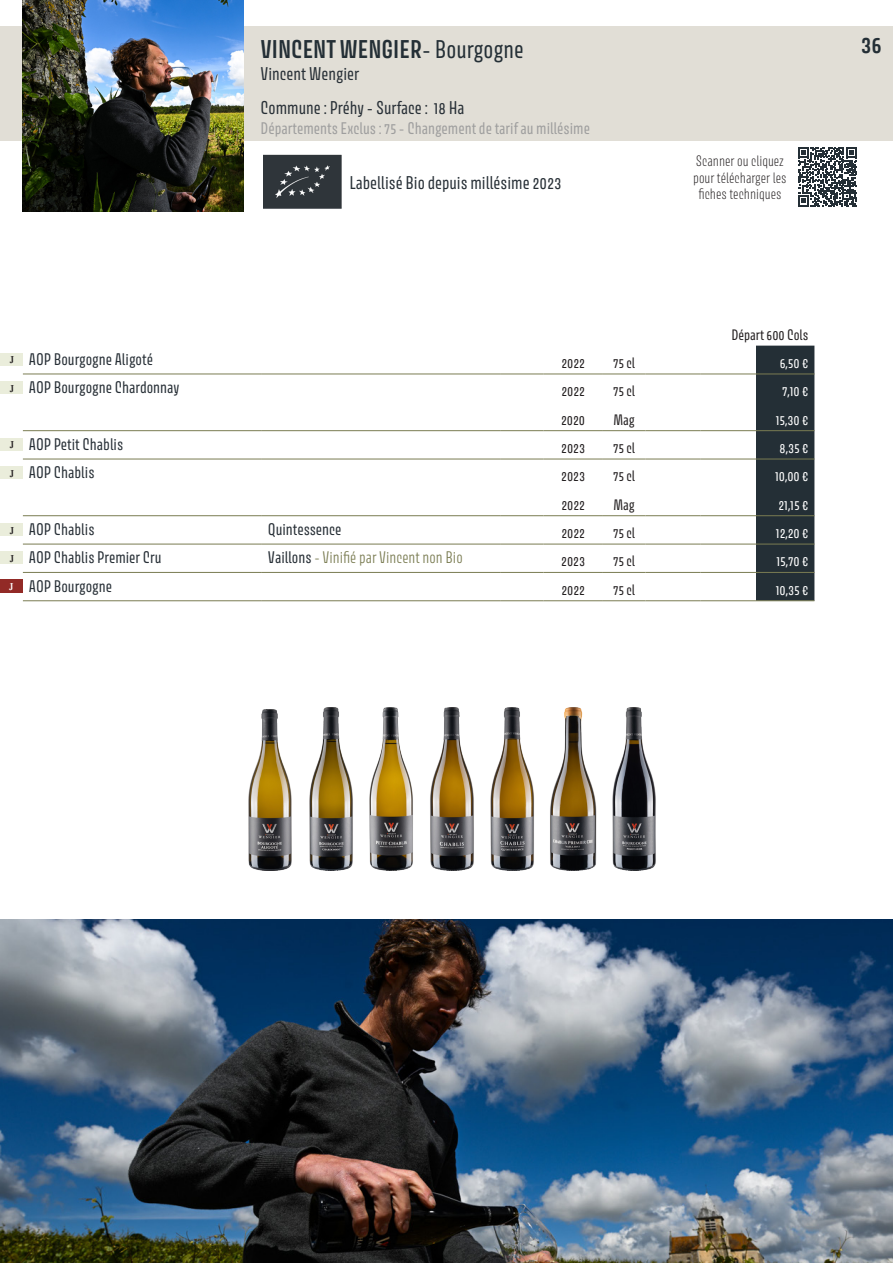
<style>
.page{position:relative;width:893px;height:1263px;background:#fff}
.page>*{position:absolute;margin:0;border:0;box-sizing:border-box;transform-origin:0 0}
.t1{font:600 22.95px "Avory I Latn";color:#242f36}
.t2{font:16.5px "Avory I Latn";color:#272f36}
.t3{font:15px "Avory I Latn";color:#272f36}
.t4{font:15px "Avory I Latn";color:#9e9e9e}
.t5{font:300 15px "Avory I Latn";color:#7a7c52}
.t6{font:13.5px "Avory I Latn";color:#231f20}
.t7{font:13.5px "Avory I Latn";color:#fff}
.t8{font:13.5px/16.2px "Avory I Latn El";color:#231f20;text-align:center}
.t9{font:9px "Westsac";color:#231f20}
.t10{font:9px "Westsac";color:#fff}
.s1{font-weight:400}
.s2{font-weight:400;color:#272f36}
</style>
<div class="page">
<img style="left:0;top:919px;width:893px;height:344px">
<div style="left:0;top:26px;width:893px;height:115px;background:#e1ded6"></div>
<img style="left:23px;top:0;width:220px;height:211px">
<div style="left:756px;top:346px;width:58px;height:254px;background:#242f36"></div>
<hr style="left:501px;top:374px;width:42px;height:1px;background:#7a7c52">
<hr style="left:501px;top:430px;width:42px;height:1px;background:#7a7c52">
<hr style="left:501px;top:459px;width:42px;height:1px;background:#7a7c52">
<hr style="left:603px;top:600px;width:42px;height:1px;background:#7a7c52">
<hr style="left:23px;top:374px;width:239px;height:1px;background:#7a7c52">
<hr style="left:543px;top:374px;width:60px;height:1px;background:#7a7c52">
<hr style="left:603px;top:374px;width:42px;height:1px;background:#7a7c52">
<hr style="left:645px;top:374px;width:56px;height:1px;background:#7a7c52">
<hr style="left:701px;top:374px;width:55px;height:1px;background:#7a7c52">
<hr style="left:756px;top:374px;width:58px;height:1px;background:#7a7c52">
<hr style="left:23px;top:430px;width:239px;height:1px;background:#7a7c52">
<hr style="left:543px;top:430px;width:60px;height:1px;background:#7a7c52">
<hr style="left:603px;top:430px;width:42px;height:1px;background:#7a7c52">
<hr style="left:645px;top:430px;width:56px;height:1px;background:#7a7c52">
<hr style="left:701px;top:430px;width:55px;height:1px;background:#7a7c52">
<hr style="left:756px;top:430px;width:58px;height:1px;background:#7a7c52">
<hr style="left:23px;top:459px;width:239px;height:1px;background:#7a7c52">
<hr style="left:543px;top:459px;width:60px;height:1px;background:#7a7c52">
<hr style="left:603px;top:459px;width:42px;height:1px;background:#7a7c52">
<hr style="left:645px;top:459px;width:56px;height:1px;background:#7a7c52">
<hr style="left:701px;top:459px;width:55px;height:1px;background:#7a7c52">
<hr style="left:756px;top:459px;width:58px;height:1px;background:#7a7c52">
<hr style="left:23px;top:515px;width:239px;height:1px;background:#7a7c52">
<hr style="left:543px;top:515px;width:60px;height:1px;background:#7a7c52">
<hr style="left:603px;top:515px;width:42px;height:1px;background:#7a7c52">
<hr style="left:645px;top:515px;width:56px;height:1px;background:#7a7c52">
<hr style="left:701px;top:515px;width:55px;height:1px;background:#7a7c52">
<hr style="left:756px;top:515px;width:58px;height:1px;background:#7a7c52">
<hr style="left:23px;top:544px;width:239px;height:1px;background:#7a7c52">
<hr style="left:543px;top:544px;width:60px;height:1px;background:#7a7c52">
<hr style="left:603px;top:544px;width:42px;height:1px;background:#7a7c52">
<hr style="left:645px;top:544px;width:56px;height:1px;background:#7a7c52">
<hr style="left:701px;top:544px;width:55px;height:1px;background:#7a7c52">
<hr style="left:756px;top:544px;width:58px;height:1px;background:#7a7c52">
<hr style="left:262px;top:374px;width:239px;height:1px;background:#7a7c52">
<hr style="left:262px;top:430px;width:239px;height:1px;background:#7a7c52">
<hr style="left:262px;top:459px;width:239px;height:1px;background:#7a7c52">
<hr style="left:262px;top:515px;width:239px;height:1px;background:#7a7c52">
<hr style="left:262px;top:544px;width:239px;height:1px;background:#7a7c52">
<hr style="left:262px;top:572px;width:239px;height:1px;background:#7a7c52">
<hr style="left:262px;top:600px;width:239px;height:1px;background:#7a7c52">
<hr style="left:23px;top:600px;width:239px;height:1px;background:#7a7c52">
<hr style="left:543px;top:600px;width:60px;height:1px;background:#7a7c52">
<hr style="left:501px;top:515px;width:42px;height:1px;background:#7a7c52">
<hr style="left:501px;top:544px;width:42px;height:1px;background:#7a7c52">
<hr style="left:501px;top:572px;width:42px;height:1px;background:#7a7c52">
<hr style="left:645px;top:572px;width:56px;height:1px;background:#7a7c52">
<hr style="left:701px;top:572px;width:55px;height:1px;background:#7a7c52">
<hr style="left:756px;top:572px;width:58px;height:1px;background:#7a7c52">
<hr style="left:501px;top:600px;width:42px;height:1px;background:#7a7c52">
<hr style="left:645px;top:600px;width:56px;height:1px;background:#7a7c52">
<hr style="left:701px;top:600px;width:55px;height:1px;background:#7a7c52">
<hr style="left:756px;top:600px;width:58px;height:1px;background:#7a7c52">
<hr style="left:23px;top:572px;width:239px;height:1px;background:#7a7c52">
<hr style="left:543px;top:572px;width:60px;height:1px;background:#7a7c52">
<hr style="left:603px;top:572px;width:42px;height:1px;background:#7a7c52">
<div style="left:0;top:353px;width:23px;height:12px;background:#eaeddb"></div>
<div style="left:0;top:381px;width:23px;height:13px;background:#eaeddb"></div>
<div style="left:0;top:438px;width:23px;height:13px;background:#eaeddb"></div>
<div style="left:0;top:466px;width:23px;height:13px;background:#eaeddb"></div>
<div style="left:0;top:523px;width:23px;height:13px;background:#eaeddb"></div>
<div style="left:0;top:551px;width:23px;height:13px;background:#eaeddb"></div>
<div style="left:0;top:579px;width:23px;height:13px;background:#922a26"></div>
<img style="left:248px;top:709px;width:44px;height:162px">
<img style="left:309px;top:708px;width:44px;height:163px">
<img style="left:369px;top:708px;width:44px;height:163px">
<img style="left:430px;top:708px;width:44px;height:163px">
<img style="left:490px;top:708px;width:44px;height:163px">
<img style="left:264px;top:154px;width:77px;height:55px">
<img style="left:550px;top:708px;width:47px;height:163px">
<img style="left:612px;top:708px;width:44px;height:163px">
<svg style="left:798px;top:147px;width:59px;height:59px"></svg>
<p class="t1" style="left:261px;top:35px;width:265px">VINCENT WENGIER<span class="s1">- Bourgogne</span></p>
<p class="t2" style="left:261px;top:64px;width:100px">Vincent Wengier</p>
<p class="t2" style="left:261px;top:97px;width:205px">Commune : Préhy - Surface : 18 Ha</p>
<p class="t4" style="left:261px;top:118px;width:331px">Départements Exclus : 75 - Changement de tarif au millésime</p>
<p class="t2" style="left:349px;top:173px;width:214px">Labellisé Bio depuis millésime 2023</p>
<p class="t8" style="left:693px;top:153px;width:95px">Scanner ou cliquez pour télécharger les fiches techniques</p>
<p class="t9" style="left:9px;top:355px;width:6px">J</p>
<p class="t9" style="left:9px;top:383px;width:6px">J</p>
<p class="t9" style="left:9px;top:440px;width:6px">J</p>
<p class="t9" style="left:9px;top:468px;width:6px">J</p>
<p class="t9" style="left:9px;top:525px;width:6px">J</p>
<p class="t9" style="left:9px;top:553px;width:6px">J</p>
<p class="t10" style="left:9px;top:581px;width:6px">J</p>
<p class="t6" style="left:731px;top:326px;width:79px">Départ 600 Cols</p>
<p class="t3" style="left:29px;top:350px;width:126px">AOP Bourgogne Aligoté</p>
<p class="t6" style="left:561px;top:354px;width:25px">2022</p>
<p class="t6" style="left:613px;top:354px;width:24px">75 cl</p>
<p class="t7" style="left:780px;top:354px;width:30px">6,50 €</p>
<p class="t3" style="left:29px;top:378px;width:152px">AOP Bourgogne Chardonnay</p>
<p class="t6" style="left:561px;top:383px;width:25px">2022</p>
<p class="t6" style="left:613px;top:383px;width:24px">75 cl</p>
<p class="t7" style="left:782px;top:383px;width:28px">7,10 €</p>
<p class="t6" style="left:561px;top:411px;width:25px">2020</p>
<p class="t6" style="left:613px;top:411px;width:23px">Mag</p>
<p class="t7" style="left:776px;top:411px;width:34px">15,30 €</p>
<p class="t3" style="left:29px;top:435px;width:96px">AOP Petit Chablis</p>
<p class="t6" style="left:561px;top:439px;width:25px">2023</p>
<p class="t6" style="left:613px;top:439px;width:24px">75 cl</p>
<p class="t7" style="left:780px;top:439px;width:30px">8,35 €</p>
<p class="t3" style="left:29px;top:463px;width:67px">AOP Chablis</p>
<p class="t6" style="left:561px;top:468px;width:25px">2023</p>
<p class="t6" style="left:613px;top:468px;width:24px">75 cl</p>
<p class="t7" style="left:775px;top:468px;width:35px">10,00 €</p>
<p class="t6" style="left:561px;top:496px;width:25px">2022</p>
<p class="t6" style="left:613px;top:496px;width:23px">Mag</p>
<p class="t7" style="left:778px;top:496px;width:31px">21,15 €</p>
<p class="t3" style="left:29px;top:520px;width:67px">AOP Chablis</p>
<p class="t3" style="left:268px;top:520px;width:75px">Quintessence</p>
<p class="t6" style="left:561px;top:524px;width:25px">2022</p>
<p class="t6" style="left:613px;top:524px;width:24px">75 cl</p>
<p class="t7" style="left:776px;top:524px;width:34px">12,20 €</p>
<p class="t3" style="left:29px;top:548px;width:134px">AOP Chablis Premier Cru</p>
<p class="t5" style="left:268px;top:548px;width:196px"><span class="s2">Vaillons</span> - Vinifié par Vincent non Bio</p>
<p class="t6" style="left:561px;top:553px;width:25px">2023</p>
<p class="t6" style="left:613px;top:553px;width:24px">75 cl</p>
<p class="t7" style="left:776px;top:553px;width:33px">15,70 €</p>
<p class="t3" style="left:29px;top:576px;width:85px">AOP Bourgogne</p>
<p class="t6" style="left:561px;top:581px;width:25px">2022</p>
<p class="t6" style="left:613px;top:581px;width:24px">75 cl</p>
<p class="t7" style="left:776px;top:581px;width:34px">10,35 €</p>
<p class="t1" style="left:861px;top:30px;width:22px">36</p>
</div>
